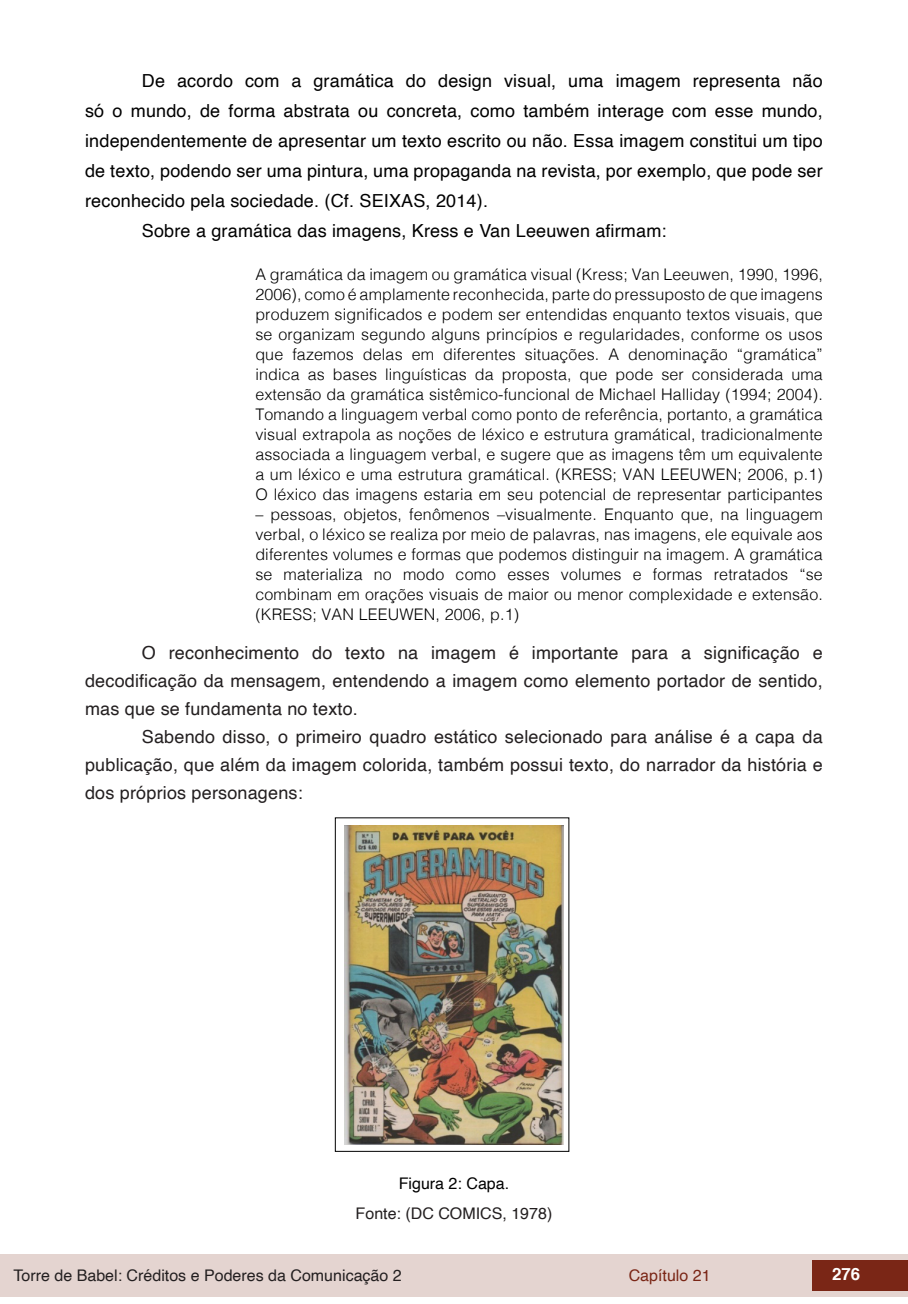
<style>
.page{position:relative;width:908px;height:1304px;background:#fff}
.page>*{position:absolute;margin:0;border:0;box-sizing:border-box;transform-origin:0 0}
.txt{font:18px/30px "Helvetica";letter-spacing:.01em;color:#000;text-align:justify}
.txt-2{font:18px/28px "Helvetica";letter-spacing:.01em;color:#231f20;text-align:justify}
.t1{font:700 16.8px "Helvetica";color:#fff}
.citacoes{font:300 16px/20px "Helvetica";letter-spacing:.01em;color:#000;text-align:justify}
.fonte_tab_gra_imag{font:16px "Helvetica";color:#231f20}
.info_tab_graf_imag{font:16px "Helvetica";color:#000}
.t2{font:16px "Helvetica";color:#7a2616}
</style>
<div class="page">
<div style="left:0;top:1254px;width:906px;height:43px;background:#e4d4d0"></div>
<div style="left:812px;top:1261px;width:95px;height:30px;background:#7a2616"></div>
<img style="left:344px;top:826px;width:219px;height:319px">
<div style="left:334px;top:817px;width:235px;height:335px;border:1px solid #000"></div>
<p class="txt" style="left:85px;top:66px;width:738px;text-indent:57px">De acordo com a gramática do design visual, uma imagem representa não só o mundo, de forma abstrata ou concreta, como também interage com esse mundo, independentemente de apresentar um texto escrito ou não. Essa imagem constitui um tipo de texto, podendo ser uma pintura, uma propaganda na revista, por exemplo, que pode ser reconhecido pela sociedade. (Cf. SEIXAS, 2014).</p>
<p class="txt" style="left:142px;top:216px;width:526px">Sobre a gramática das imagens, Kress e Van Leeuwen afirmam:</p>
<p class="citacoes" style="left:255px;top:263px;width:568px">A gramática da imagem ou gramática visual (Kress; Van Leeuwen, 1990, 1996, 2006), como é amplamente reconhecida, parte do pressuposto de que imagens produzem significados e podem ser entendidas enquanto textos visuais, que se organizam segundo alguns princípios e regularidades, conforme os usos que fazemos delas em diferentes situações. A denominação “gramática” indica as bases linguísticas da proposta, que pode ser considerada uma extensão da gramática sistêmico-funcional de Michael Halliday (1994; 2004).<br>Tomando a linguagem verbal como ponto de referência, portanto, a gramática visual extrapola as noções de léxico e estrutura gramátical, tradicionalmente associada a linguagem verbal, e sugere que as imagens têm um equivalente a um léxico e uma estrutura gramátical. (KRESS; VAN LEEUWEN; 2006, p.1)<br>O léxico das imagens estaria em seu potencial de representar participantes</p>
<p class="citacoes" style="left:255px;top:503px;width:568px">– pessoas, objetos, fenômenos –visualmente. Enquanto que, na linguagem verbal, o léxico se realiza por meio de palavras, nas imagens, ele equivale aos diferentes volumes e formas que podemos distinguir na imagem. A gramática se materializa no modo como esses volumes e formas retratados “se combinam em orações visuais de maior ou menor complexidade e extensão. (KRESS; VAN LEEUWEN, 2006, p.1)</p>
<p class="txt-2" style="left:85px;top:639px;width:738px;text-indent:57px">O reconhecimento do texto na imagem é importante para a significação e decodificação da mensagem, entendendo a imagem como elemento portador de sentido, mas que se fundamenta no texto.</p>
<p class="txt-2" style="left:85px;top:723px;width:738px;text-indent:57px">Sabendo disso, o primeiro quadro estático selecionado para análise é a capa da publicação, que além da imagem colorida, também possui texto, do narrador da história e dos próprios personagens:</p>
<p class="info_tab_graf_imag" style="left:398px;top:1171px;width:112px">Figura 2: Capa.</p>
<p class="fonte_tab_gra_imag" style="left:355px;top:1201px;width:198px">Fonte: (DC COMICS, 1978)</p>
<p class="fonte_tab_gra_imag" style="left:14px;top:1263px;width:389px">Torre de Babel: Créditos e Poderes da Comunicação 2</p>
<p class="t2" style="left:628px;top:1263px;width:83px">Capítulo 21</p>
<p class="t1" style="left:831px;top:1261px;width:30px">276</p>
</div>
